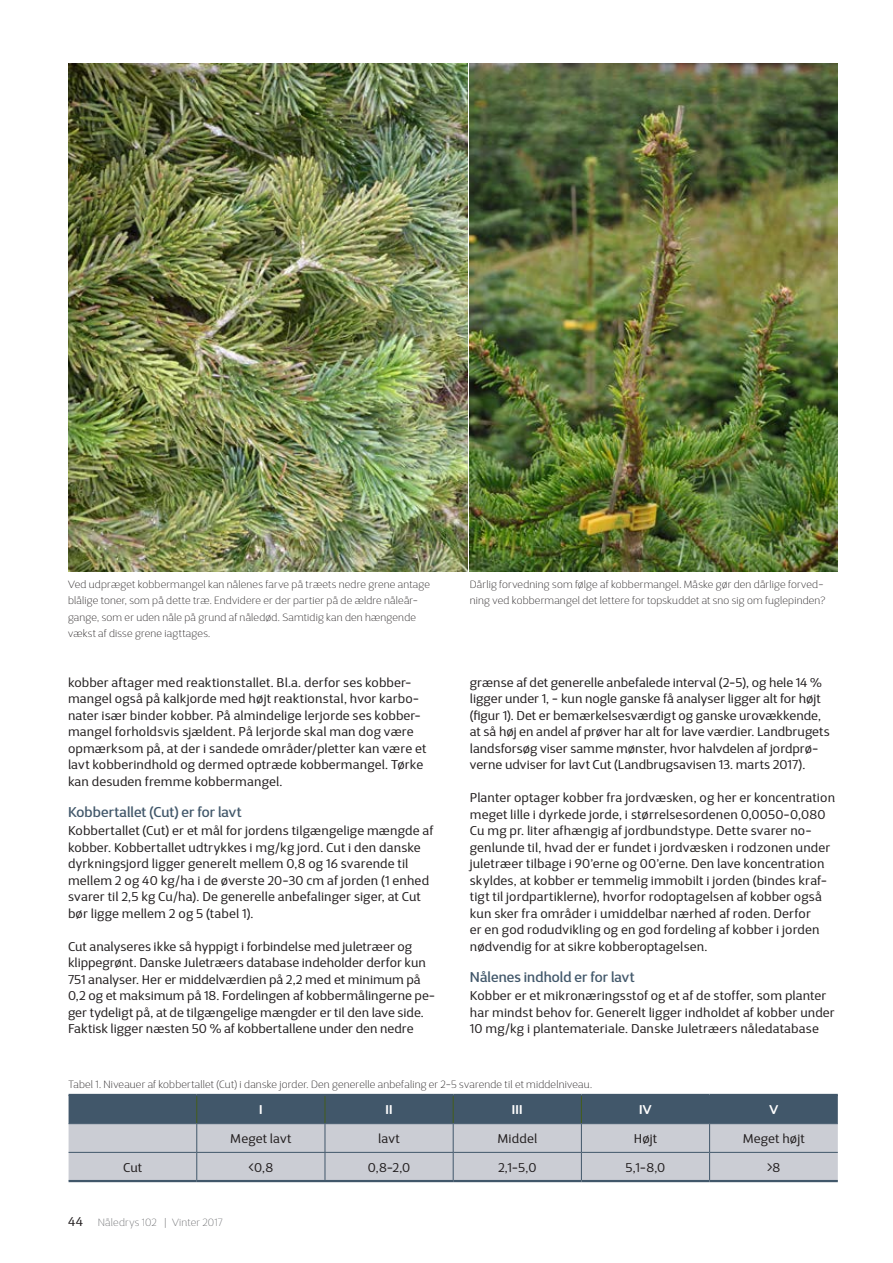
<style>
.page{position:relative;width:893px;height:1263px;background:#fff}
.page>*{position:absolute;margin:0;border:0;box-sizing:border-box;transform-origin:0 0}
.t1{font:500 14.25px "D Sari";letter-spacing:.005em;color:#41576a}
.t2{font:12.75px/16.5px "D Sari";letter-spacing:.015em;color:#231f20}
.t3{font:600 12.75px "D Sari";letter-spacing:.01em;color:#fff}
.t4{font:100 10.5px/16.5px "D Sari";letter-spacing:.02em;color:#231f20}
.t5{font:100 10.5px "D Sari";letter-spacing:.02em;color:#6c6d70}
.s1{font-weight:400;font-size:12.75px;color:#231f20}
</style>
<div class="page">
<img style="left:68px;top:64px;width:400px;height:507px">
<img style="left:470px;top:64px;width:368px;height:507px">
<hr style="left:69px;top:1180px;width:128px;height:2px;background:#41576a">
<hr style="left:197px;top:1180px;width:128px;height:2px;background:#41576a">
<hr style="left:325px;top:1180px;width:128px;height:2px;background:#41576a">
<hr style="left:453px;top:1180px;width:128px;height:2px;background:#41576a">
<hr style="left:581px;top:1180px;width:129px;height:2px;background:#41576a">
<hr style="left:710px;top:1180px;width:128px;height:2px;background:#41576a">
<svg style="left:69px;top:1096px;width:769px;height:85px;background:#99a2ad"></svg>
<hr style="left:69px;top:1094px;width:128px;height:2px;background:#41576a">
<hr style="left:197px;top:1094px;width:128px;height:2px;background:#41576a">
<hr style="left:325px;top:1094px;width:128px;height:2px;background:#41576a">
<hr style="left:453px;top:1094px;width:128px;height:2px;background:#41576a">
<hr style="left:581px;top:1094px;width:129px;height:2px;background:#41576a">
<hr style="left:710px;top:1094px;width:128px;height:2px;background:#41576a">
<p class="t4" style="left:68px;top:576px;width:364px">Ved udpræget kobbermangel kan nålenes farve på træets nedre grene antage blålige toner, som på dette træ. Endvidere er der partier på de ældre nåleår&shy;gange, som er uden nåle på grund af nåledød. Samtidig kan den hængende vækst af disse grene iagttages.</p>
<p class="t4" style="left:470px;top:576px;width:357px">Dårlig forvedning som følge af kobbermangel. Måske gør den dårlige forved&shy;ning ved kobbermangel det lettere for topskuddet at sno sig om fuglepinden?</p>
<p class="t2" style="left:68px;top:674px;width:360px">kobber aftager med reaktionstallet. Bl.a. derfor ses kobber&shy;mangel også på kalkjorde med højt reaktionstal, hvor karbo&shy;nater især binder kobber. På almindelige lerjorde ses kobber&shy;mangel forholdsvis sjældent. På lerjorde skal man dog være opmærksom på, at der i sandede områder/pletter kan være et lavt kobberindhold og dermed optræde kobbermangel. Tørke kan desuden fremme kobbermangel.</p>
<p class="t1" style="left:68px;top:803px;width:175px">Kobbertallet (Cut) er for lavt</p>
<p class="t2" style="left:68px;top:822px;width:367px">Kobbertallet (Cut) er et mål for jordens tilgængelige mængde af kobber. Kobbertallet udtrykkes i mg/kg jord. Cut i den danske dyrkningsjord ligger generelt mellem 0,8 og 16 svarende til mellem 2 og 40 kg/ha i de øverste 20-30 cm af jorden (1 enhed svarer til 2,5 kg Cu/ha). De generelle anbefalinger siger, at Cut bør ligge mellem 2 og 5 (tabel 1).</p>
<p class="t2" style="left:68px;top:938px;width:369px">Cut analyseres ikke så hyppigt i forbindelse med juletræer og klippegrønt. Danske Juletræers database indeholder derfor kun 751 analyser. Her er middelværdien på 2,2 med et minimum på 0,2 og et maksimum på 18. Fordelingen af kobbermålingerne pe&shy;ger tydeligt på, at de tilgængelige mængder er til den lave side.<br>Faktisk ligger næsten 50 % af kobbertallene under den nedre</p>
<p class="t2" style="left:470px;top:674px;width:361px">grænse af det generelle anbefalede interval (2-5), og hele 14 % ligger under 1, - kun nogle ganske få analyser ligger alt for højt (figur 1). Det er bemærkelsesværdigt og ganske urovækkende, at så høj en andel af prøver har alt for lave værdier. Landbrugets landsforsøg viser samme mønster, hvor halvdelen af jordprø&shy;verne udviser for lavt Cut (Landbrugsavisen 13. marts 2017).</p>
<p class="t2" style="left:470px;top:789px;width:367px">Planter optager kobber fra jordvæsken, og her er koncentration meget lille i dyrkede jorde, i størrelsesordenen 0,0050-0,080<br>Cu mg pr. liter afhængig af jordbundstype. Dette svarer no&shy;genlunde til, hvad der er fundet i jordvæsken i rodzonen under juletræer tilbage i 90’erne og 00’erne. Den lave koncentration skyldes, at kobber er temmelig immobilt i jorden (bindes kraf&shy;tigt til jordpartiklerne), hvorfor rodoptagelsen af kobber også kun sker fra områder i umiddelbar nærhed af roden. Derfor<br>er en god rodudvikling og en god fordeling af kobber i jorden nødvendig for at sikre kobberoptagelsen.</p>
<p class="t1" style="left:470px;top:968px;width:166px">Nålenes indhold er for lavt</p>
<p class="t2" style="left:470px;top:987px;width:366px">Kobber er et mikronæringsstof og et af de stoffer, som planter har mindst behov for. Generelt ligger indholdet af kobber under<br>10 mg/kg i plantemateriale. Danske Juletræers nåledatabase</p>
<p class="t4" style="left:69px;top:1076px;width:525px">Tabel 1. Niveauer af kobbertallet (Cut) i danske jorder. Den generelle anbefaling er 2-5 svarende til et middelniveau.</p>
<p class="t3" style="left:259px;top:1101px;width:5px">I</p>
<p class="t3" style="left:386px;top:1101px;width:9px">II</p>
<p class="t3" style="left:512px;top:1101px;width:12px">III</p>
<p class="t3" style="left:639px;top:1101px;width:14px">IV</p>
<p class="t3" style="left:769px;top:1101px;width:10px">V</p>
<p class="t2" style="left:230px;top:1130px;width:63px">Meget lavt</p>
<p class="t2" style="left:378px;top:1130px;width:23px">lavt</p>
<p class="t2" style="left:497px;top:1130px;width:41px">Middel</p>
<p class="t2" style="left:634px;top:1130px;width:25px">Højt</p>
<p class="t2" style="left:743px;top:1130px;width:63px">Meget højt</p>
<p class="t2" style="left:123px;top:1159px;width:21px">Cut</p>
<p class="t2" style="left:249px;top:1159px;width:26px">&lt;0,8</p>
<p class="t2" style="left:368px;top:1159px;width:44px">0,8-2,0</p>
<p class="t2" style="left:498px;top:1159px;width:40px">2,1-5,0</p>
<p class="t2" style="left:626px;top:1159px;width:41px">5,1-8,0</p>
<p class="t2" style="left:767px;top:1159px;width:15px">&gt;8</p>
<p class="t5" style="left:68px;top:1216px;width:156px"><span class="s1">44</span> Nåledrys 102 | Vinter 2017</p>
</div>
